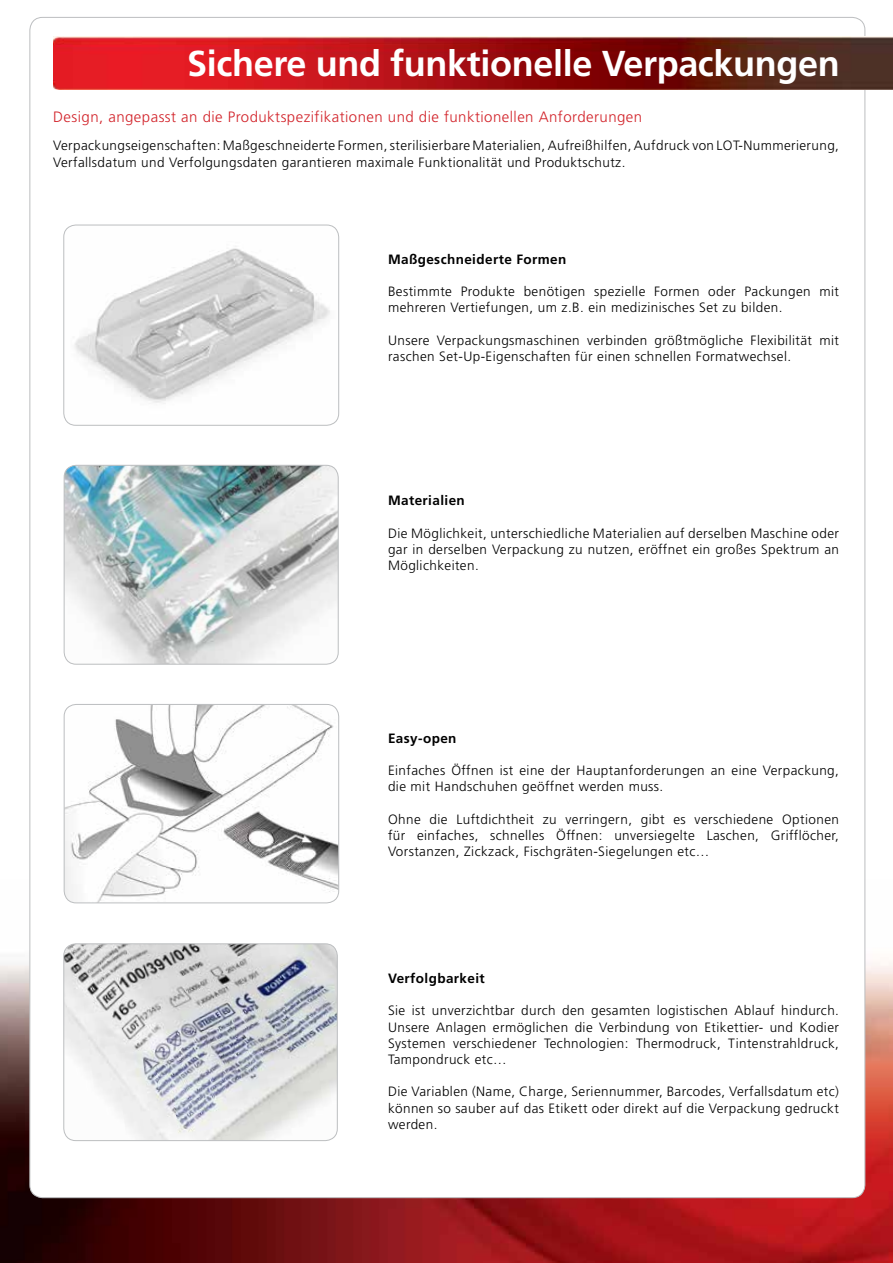
<style>
.page{position:relative;width:893px;height:1263px;background:#fff}
.page>*{position:absolute;margin:0;border:0;box-sizing:border-box;transform-origin:0 0}
.t1{font:700 36px "Frutiger LT Std";letter-spacing:-.01em;color:#fff}
.t2{font:300 15px "Frutiger LT Std";letter-spacing:.03em;color:#d2232a}
.t3{font:300 13.5px/16.2px "Frutiger LT Std";letter-spacing:.03em;color:#000}
.t4{font:700 13.5px "Frutiger LT Std";letter-spacing:.03em;color:#000}
</style>
<div class="page">
<img style="left:0;top:880px;width:893px;height:383px">
<div style="left:30px;top:17px;width:835px;height:1181px;background:#fff;border-radius:13px"></div>
<img style="left:53px;top:37px;width:840px;height:52px">
<img style="left:65px;top:225px;width:274px;height:199px">
<div style="left:63px;top:225px;width:276px;height:201px;border:1px solid #bcbec0;border-radius:12px"></div>
<img style="left:64px;top:704px;width:275px;height:199px">
<div style="left:64px;top:704px;width:275px;height:199px;border:1px solid #bcbec0;border-radius:12px"></div>
<img style="left:64px;top:465px;width:274px;height:199px">
<div style="left:64px;top:465px;width:275px;height:199px;border:1px solid #bcbec0;border-radius:12px"></div>
<img style="left:65px;top:945px;width:271px;height:194px">
<div style="left:63px;top:943px;width:275px;height:198px;border:1px solid #bcbec0;border-radius:12px"></div>
<h1 class="t1" style="left:187px;top:43px;width:654px">Sichere und funktionelle Verpackungen</h1>
<p class="t2" style="left:53px;top:108px;width:591px">Design, angepasst an die Produktspezifikationen und die funktionellen Anforderungen</p>
<p class="t3" style="left:53px;top:138px;width:787px">Verpackungseigenschaften: Maßgeschneiderte Formen, sterilisierbare Materialien, Aufreißhilfen, Aufdruck von LOT-Nummerierung,<br>Verfallsdatum und Verfolgungsdaten garantieren maximale Funktionalität und Produktschutz.</p>
<p class="t4" style="left:388px;top:251px;width:180px">Maßgeschneiderte Formen</p>
<p class="t3" style="left:388px;top:283px;width:452px">Bestimmte Produkte benötigen spezielle Formen oder Packungen mit mehreren Vertiefungen, um z.B. ein medizinisches Set zu bilden.</p>
<p class="t3" style="left:388px;top:332px;width:452px">Unsere Verpackungsmaschinen verbinden größtmögliche Flexibilität mit raschen Set-Up-Eigenschaften für einen schnellen Formatwechsel.</p>
<p class="t4" style="left:388px;top:493px;width:78px">Materialien</p>
<p class="t3" style="left:388px;top:525px;width:452px;text-align:justify">Die Möglichkeit, unterschiedliche Materialien auf derselben Maschine oder gar in derselben Verpackung zu nutzen, eröffnet ein großes Spektrum an Möglichkeiten.</p>
<p class="t4" style="left:388px;top:730px;width:70px">Easy-open</p>
<p class="t3" style="left:388px;top:762px;width:452px">Einfaches Öffnen ist eine der Hauptanforderungen an eine Verpackung, die mit Handschuhen geöffnet werden muss.</p>
<p class="t3" style="left:388px;top:811px;width:452px;text-align:justify">Ohne die Luftdichtheit zu verringern, gibt es verschiedene Optionen für einfaches, schnelles Öffnen: unversiegelte Laschen, Grifflöcher, Vorstanzen, Zickzack, Fischgräten-Siegelungen etc…</p>
<p class="t4" style="left:388px;top:970px;width:98px">Verfolgbarkeit</p>
<p class="t3" style="left:388px;top:1003px;width:452px;text-align:justify">Sie ist unverzichtbar durch den gesamten logistischen Ablauf hindurch.<br>Unsere Anlagen ermöglichen die Verbindung von Etikettier- und Kodier Systemen verschiedener Technologien: Thermodruck, Tintenstrahldruck, Tampondruck etc…</p>
<p class="t3" style="left:388px;top:1084px;width:452px;text-align:justify">Die Variablen (Name, Charge, Seriennummer, Barcodes, Verfallsdatum etc) können so sauber auf das Etikett oder direkt auf die Verpackung gedruckt werden.</p>
</div>
